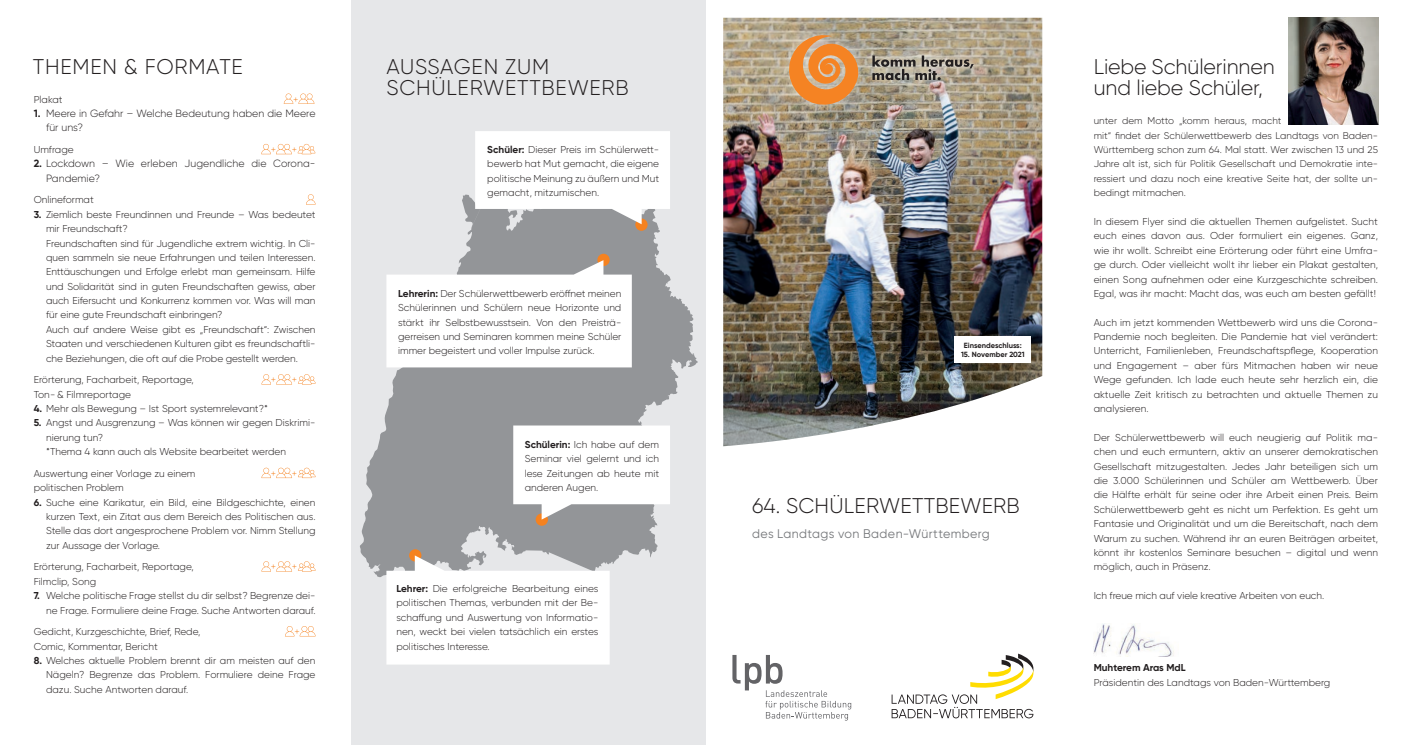
<style>
.page{position:relative;width:1411px;height:745px;background:#fff}
.page>*{position:absolute;margin:0;border:0;box-sizing:border-box;transform-origin:0 0}
.t1{font:300 21.25px/21.6px "Gilroy";letter-spacing:.01em;color:#231f20}
.t2{font:300 21.25px/21.6px "Gilroy";letter-spacing:.035em;color:#231f20}
.t3{font:12.5px "Gilroy";letter-spacing:.03em;color:#76787b}
.t4{font:300 10.5px/14.4px "Gilroy";color:#231f20}
.t5{font:300 10px/14.4px "Gilroy";letter-spacing:-.005em;color:#231f20;text-align:justify}
.t6{font:700 10px "Gilroy";color:#231f20}
.t7{font:300 10px "Gilroy";color:#f58220}
.t8{font:300 9.75px/14.4px "Gilroy";letter-spacing:.005em;color:#231f20}
.t9{font:700 7.5px "Gilroy";color:#231f20}
.s1{font-weight:700}
</style>
<div class="page">
<div style="left:351px;top:0;width:354px;height:744px;background:#e6e7e9"></div>
<img style="left:723px;top:18px;width:319px;height:428px">
<img style="left:1093px;top:623px;width:81px;height:33px">
<div style="left:954px;top:336px;width:77px;height:27px;background:#fff"></div>
<div style="left:779px;top:26px;width:205px;height:88px;background:#fff;opacity:.65"></div>
<svg style="left:789px;top:35px;width:69px;height:70px;background:#dc9555"></svg>
<div style="left:864px;top:48px;width:116px;height:40px;background:#fff;opacity:.45"></div>
<svg style="left:872px;top:55px;width:101px;height:25px;background:#928b7f"></svg>
<svg style="left:284px;top:93px;width:30px;height:11px"></svg>
<svg style="left:261px;top:144px;width:31px;height:10px"></svg>
<svg style="left:298px;top:143px;width:17px;height:11px"></svg>
<svg style="left:306px;top:194px;width:9px;height:10px"></svg>
<svg style="left:261px;top:374px;width:31px;height:10px"></svg>
<svg style="left:298px;top:374px;width:17px;height:10px"></svg>
<svg style="left:261px;top:467px;width:31px;height:11px"></svg>
<svg style="left:298px;top:467px;width:17px;height:11px"></svg>
<svg style="left:261px;top:561px;width:31px;height:10px"></svg>
<svg style="left:298px;top:561px;width:17px;height:10px"></svg>
<svg style="left:285px;top:626px;width:9px;height:10px"></svg>
<svg style="left:300px;top:626px;width:15px;height:10px"></svg>
<img style="left:1288px;top:18px;width:89px;height:106px">
<svg style="left:891px;top:653px;width:142px;height:65px"></svg>
<svg style="left:732px;top:655px;width:119px;height:65px"></svg>
<svg style="left:360px;top:194px;width:338px;height:382px;fill:#939598"></svg>
<div style="left:409px;top:549px;width:12px;height:12px;background:#f58220;border-radius:50%"></div>
<div style="left:535px;top:513px;width:13px;height:12px;background:#f58220;border-radius:50%"></div>
<svg style="left:513px;top:425px;width:157px;height:94px;background:#f0f0f0"></svg>
<div style="left:635px;top:218px;width:12px;height:13px;background:#f58220;border-radius:50%"></div>
<svg style="left:386px;top:555px;width:223px;height:109px;background:#f6f6f6"></svg>
<svg style="left:597px;top:253px;width:12px;height:13px"></svg>
<svg style="left:386px;top:260px;width:246px;height:107px;background:#f4f4f4"></svg>
<svg style="left:475px;top:131px;width:195px;height:93px;background:#f0f0f1"></svg>
<h1 class="t2" style="left:33px;top:55px;width:211px">THEMEN &amp; FORMATE</h1>
<p class="t5" style="left:34px;top:92px;width:30px">Plakat</p>
<p class="t7" style="left:293px;top:93px;width:7px">+</p>
<p class="t4" style="left:46px;top:106px;width:271px;text-indent:-12px"><span class="s1">1.</span> Meere in Gefahr – Welche Bedeutung haben die Meere für uns?</p>
<p class="t5" style="left:34px;top:142px;width:42px">Umfrage</p>
<p class="t7" style="left:271px;top:143px;width:7px">+</p>
<p class="t7" style="left:292px;top:143px;width:7px">+</p>
<p class="t4" style="left:46px;top:156px;width:271px;text-indent:-12px"><span class="s1">2.</span> Lockdown – Wie erleben Jugendliche die Corona-<br>Pandemie?</p>
<p class="t5" style="left:34px;top:192px;width:62px">Onlineformat</p>
<p class="t5" style="left:46px;top:207px;width:271px;text-align:left;text-indent:-12px"><span class="s1">3.</span> Ziemlich beste Freundinnen und Freunde – Was bedeutet mir Freundschaft?<br>Freundschaften sind für Jugendliche extrem wichtig. In Cli&shy;quen sammeln sie neue Erfahrungen und teilen Interessen.<br>Enttäuschungen und Erfolge erlebt man gemeinsam. Hilfe und Solidarität sind in guten Freundschaften gewiss, aber auch Eifersucht und Konkurrenz kommen vor. Was will man für eine gute Freundschaft einbringen?<br>Auch auf andere Weise gibt es „Freundschaft“: Zwischen Staaten und verschiedenen Kulturen gibt es freundschaftli&shy;che Beziehungen, die oft auf die Probe gestellt werden.</p>
<p class="t5" style="left:34px;top:372px;width:161px">Erörterung, Facharbeit, Reportage,</p>
<p class="t7" style="left:271px;top:373px;width:7px">+</p>
<p class="t7" style="left:292px;top:373px;width:7px">+</p>
<p class="t5" style="left:34px;top:386px;width:99px">Ton- &amp; Filmreportage</p>
<p class="t5" style="left:34px;top:401px;width:236px"><span class="s1">4.</span> Mehr als Bewegung – Ist Sport systemrelevant?*</p>
<p class="t5" style="left:46px;top:415px;width:271px;text-align:left;text-indent:-12px"><span class="s1">5.</span> Angst und Ausgrenzung – Was können wir gegen Diskrimi&shy;nierung tun?<br>*Thema 4 kann auch als Website bearbeitet werden</p>
<p class="t5" style="left:34px;top:465px;width:163px">Auswertung einer Vorlage zu einem</p>
<p class="t7" style="left:271px;top:467px;width:7px">+</p>
<p class="t7" style="left:292px;top:467px;width:7px">+</p>
<p class="t5" style="left:34px;top:480px;width:92px">politischen Problem</p>
<p class="t5" style="left:46px;top:494px;width:271px;text-indent:-12px"><span class="s1">6.</span> Suche eine Karikatur, ein Bild, eine Bildgeschichte, einen kurzen Text, ein Zitat aus dem Bereich des Politischen aus.<br>Stelle das dort angesprochene Problem vor. Nimm Stellung zur Aussage der Vorlage.</p>
<p class="t5" style="left:34px;top:559px;width:161px">Erörterung, Facharbeit, Reportage,</p>
<p class="t7" style="left:271px;top:560px;width:7px">+</p>
<p class="t7" style="left:292px;top:560px;width:7px">+</p>
<p class="t5" style="left:34px;top:573px;width:64px">Filmclip, Song</p>
<p class="t5" style="left:34px;top:588px;width:283px;text-align:right"><span class="s1">7.</span> Welche politische Frage stellst du dir selbst? Begrenze dei&shy;ne Frage. Formuliere deine Frage. Suche Antworten darauf.</p>
<p class="t5" style="left:34px;top:624px;width:168px">Gedicht, Kurzgeschichte, Brief, Rede,</p>
<p class="t7" style="left:294px;top:625px;width:7px">+</p>
<p class="t5" style="left:34px;top:638px;width:126px">Comic, Kommentar, Bericht</p>
<p class="t5" style="left:46px;top:652px;width:271px;text-indent:-12px"><span class="s1">8.</span> Welches aktuelle Problem brennt dir am meisten auf den Nägeln? Begrenze das Problem. Formuliere deine Frage dazu. Suche Antworten darauf.</p>
<h1 class="t2" style="left:386px;top:55px;width:243px">AUSSAGEN ZUM<br>SCHÜLERWETTBEWERB</h1>
<p class="t5" style="left:487px;top:142px;width:173px"><span class="s1">Schüler:</span> Dieser Preis im Schülerwett&shy;bewerb hat Mut gemacht, die eigene politische Meinung zu äußern und Mut gemacht, mitzumischen.</p>
<p class="t5" style="left:398px;top:286px;width:225px"><span class="s1">Lehrerin:</span> Der Schülerwettbewerb eröffnet meinen Schülerinnen und Schülern neue Horizonte und stärkt ihr Selbstbewusstsein. Von den Preisträ&shy;gerreisen und Seminaren kommen meine Schüler immer begeistert und voller Impulse zurück.</p>
<p class="t5" style="left:524px;top:437px;width:136px"><span class="s1">Schülerin:</span> Ich habe auf dem Seminar viel gelernt und ich lese Zeitungen ab heute mit anderen Augen.</p>
<p class="t5" style="left:396px;top:580px;width:203px"><span class="s1">Lehrer:</span> Die erfolgreiche Bearbeitung eines politischen Themas, verbunden mit der Be&shy;schaffung und Auswertung von Informatio&shy;nen, weckt bei vielen tatsächlich ein erstes politisches Interesse.</p>
<p class="t9" style="left:963px;top:340px;width:59px">Einsendeschluss:</p>
<p class="t9" style="left:961px;top:349px;width:65px">15. November 2021</p>
<h1 class="t1" style="left:752px;top:494px;width:269px">64. SCHÜLERWETTBEWERB</h1>
<p class="t3" style="left:752px;top:525px;width:239px">des Landtags von Baden-Württemberg</p>
<h1 class="t1" style="left:1093px;top:55px;width:182px">Liebe Schülerinnen und liebe Schüler,</h1>
<p class="t8" style="left:1093px;top:113px;width:286px">unter dem Motto „komm heraus, macht<br>mit“ findet der Schülerwettbewerb des Landtags von Baden-Württemberg schon zum 64. Mal statt. Wer zwischen 13 und 25<br>Jahre alt ist, sich für Politik Gesellschaft und Demokratie inte&shy;ressiert und dazu noch eine kreative Seite hat, der sollte un&shy;bedingt mitmachen.</p>
<p class="t5" style="left:1093px;top:214px;width:286px">In diesem Flyer sind die aktuellen Themen aufgelistet. Sucht euch eines davon aus. Oder formuliert ein eigenes. Ganz, wie ihr wollt. Schreibt eine Erörterung oder führt eine Umfra&shy;ge durch. Oder vielleicht wollt ihr lieber ein Plakat gestalten, einen Song aufnehmen oder eine Kurzgeschichte schreiben.<br>Egal, was ihr macht: Macht das, was euch am besten gefällt!</p>
<p class="t5" style="left:1093px;top:315px;width:286px">Auch im jetzt kommenden Wettbewerb wird uns die Corona-Pandemie noch begleiten. Die Pandemie hat viel verändert:<br>Unterricht, Familienleben, Freundschaftspflege, Kooperation und Engagement – aber fürs Mitmachen haben wir neue Wege gefunden. Ich lade euch heute sehr herzlich ein, die aktuelle Zeit kritisch zu betrachten und aktuelle Themen zu analysieren.</p>
<p class="t5" style="left:1093px;top:429px;width:286px">Der Schülerwettbewerb will euch neugierig auf Politik ma&shy;chen und euch ermuntern, aktiv an unserer demokratischen Gesellschaft mitzugestalten. Jedes Jahr beteiligen sich um die 3.000 Schülerinnen und Schüler am Wettbewerb. Über die Hälfte erhält für seine oder ihre Arbeit einen Preis. Beim Schülerwettbewerb geht es nicht um Perfektion. Es geht um Fantasie und Originalität und um die Bereitschaft, nach dem Warum zu suchen. Während ihr an euren Beiträgen arbeitet, könnt ihr kostenlos Seminare besuchen – digital und wenn möglich, auch in Präsenz.</p>
<p class="t5" style="left:1093px;top:588px;width:232px">Ich freue mich auf viele kreative Arbeiten von euch.</p>
<p class="t6" style="left:1093px;top:661px;width:93px">Muhterem Aras MdL</p>
<p class="t5" style="left:1093px;top:674px;width:238px">Präsidentin des Landtags von Baden-Württemberg</p>
</div>
